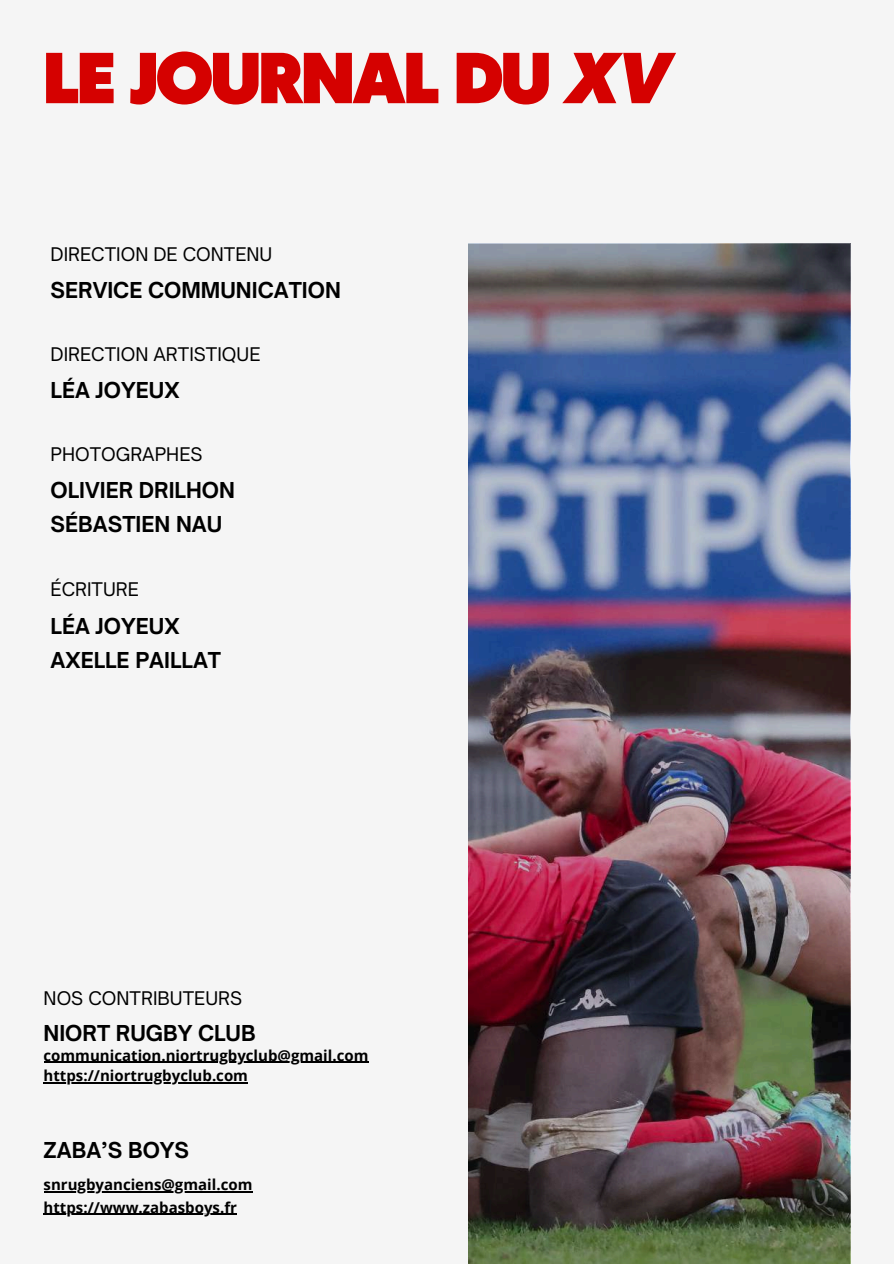
<style>
.page{position:relative;width:894px;height:1264px;background:#fff}
.page>*{position:absolute;margin:0;border:0;box-sizing:border-box;transform-origin:0 0}
.t1{font:900 67.5px "Klein Text";letter-spacing:-.03em;color:#d50100}
.t2{font:700 21px "Open Sauce One";color:#000}
.t3{font:18px "Open Sauce One";color:#000}
.t4{font:700 15px/22.8px "Open Sans";color:#000}
.s1{font-style:italic}
</style>
<div class="page">
<div style="left:0;top:0;width:893px;height:1263px;background:#f5f5f5"></div>
<img style="left:468px;top:243px;width:381px;height:1020px">
<hr style="left:44px;top:1190px;width:208px;height:2px;background:#000">
<hr style="left:44px;top:1213px;width:193px;height:1px;background:#000">
<hr style="left:44px;top:1061px;width:324px;height:1px;background:#000">
<hr style="left:44px;top:1081px;width:204px;height:2px;background:#000">
<h1 class="t1" style="left:44px;top:44px;width:628px">LE JOURNAL DU <span class="s1">XV</span></h1>
<p class="t3" style="left:51px;top:243px;width:223px">DIRECTION DE CONTENU</p>
<h2 class="t2" style="left:51px;top:277px;width:292px">SERVICE COMMUNICATION</h2>
<p class="t3" style="left:51px;top:343px;width:211px">DIRECTION ARTISTIQUE</p>
<h2 class="t2" style="left:51px;top:376px;width:130px">LÉA JOYEUX</h2>
<p class="t3" style="left:51px;top:442px;width:153px">PHOTOGRAPHES</p>
<h2 class="t2" style="left:51px;top:476px;width:186px">OLIVIER DRILHON</h2>
<h2 class="t2" style="left:51px;top:510px;width:173px">SÉBASTIEN NAU</h2>
<p class="t3" style="left:51px;top:578px;width:90px">ÉCRITURE</p>
<h2 class="t2" style="left:51px;top:612px;width:130px">LÉA JOYEUX</h2>
<h2 class="t2" style="left:51px;top:646px;width:172px">AXELLE PAILLAT</h2>
<p class="t3" style="left:44px;top:986px;width:200px">NOS CONTRIBUTEURS</p>
<h2 class="t2" style="left:44px;top:1019px;width:214px">NIORT RUGBY CLUB</h2>
<p class="t4" style="left:44px;top:1044px;width:326px;line-height:20.2px">communication.niortrugbyclub@gmail.com https://niortrugbyclub.com</p>
<h2 class="t2" style="left:44px;top:1136px;width:147px">ZABA’S BOYS</h2>
<p class="t4" style="left:44px;top:1172px;width:210px">snrugbyanciens@gmail.com https://www.zabasboys.fr</p>
</div>
